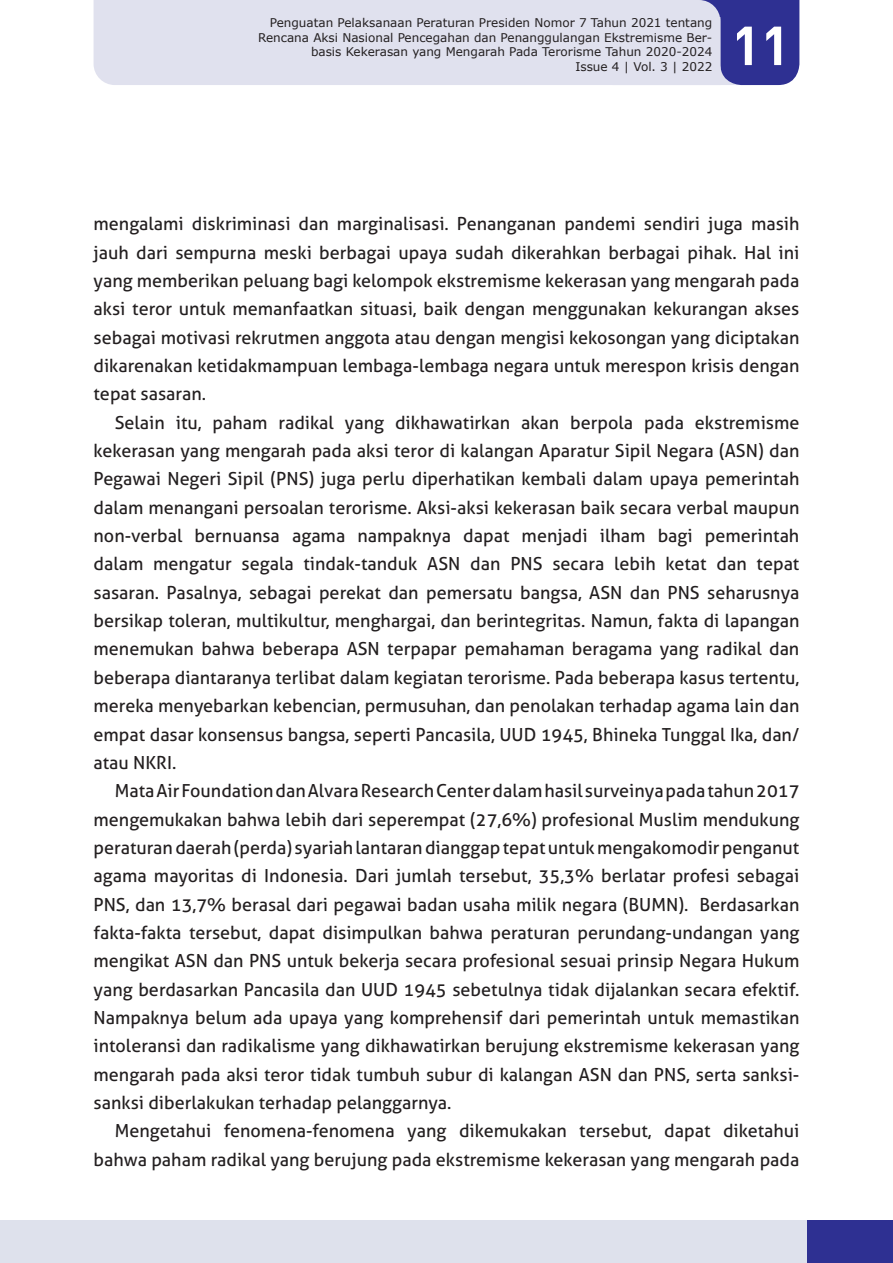
<style>
.page{position:relative;width:893px;height:1263px;background:#fff}
.page>*{position:absolute;margin:0;border:0;box-sizing:border-box;transform-origin:0 0}
.t1{font:700 54px "DINOT";color:#fff}
.ISI{font:18px/28.3px "Aller";color:#231f20;text-align:justify}
.t2{font:12px/14.4px "Verdana";color:#231f20;text-align:right}
</style>
<div class="page">
<div style="left:720px;top:0;width:79px;height:85px;background:#2e3092"></div>
<div style="left:613px;top:0;width:137px;height:17px;background:#2e3092"></div>
<div style="left:94px;top:0;width:626px;height:85px;background:#e0e1ee"></div>
<div style="left:0;top:1220px;width:893px;height:43px;background:#dee1ec"></div>
<div style="left:808px;top:1220px;width:85px;height:43px;background:#2e3092"></div>
<p class="t2" style="left:258px;top:16px;width:456px">Penguatan Pelaksanaan Peraturan Presiden Nomor 7 Tahun 2021 tentang Rencana Aksi Nasional Pencegahan dan Penanggulangan Ekstremisme Ber&shy;basis Kekerasan yang Mengarah Pada Terorisme Tahun 2020-2024<br>Issue 4 | Vol. 3 | 2022</p>
<h1 class="t1" style="left:731px;top:9px;width:69px">1111</h1>
<p class="ISI" style="left:94px;top:210px;width:707px">mengalami diskriminasi dan marginalisasi. Penanganan pandemi sendiri juga masih jauh dari sempurna meski berbagai upaya sudah dikerahkan berbagai pihak. Hal ini yang memberikan peluang bagi kelompok ekstremisme kekerasan yang mengarah pada aksi teror untuk memanfaatkan situasi, baik dengan menggunakan kekurangan akses sebagai motivasi rekrutmen anggota atau dengan mengisi kekosongan yang diciptakan dikarenakan ketidakmampuan lembaga-lembaga negara untuk merespon krisis dengan tepat sasaran.</p>
<p class="ISI" style="left:94px;top:408px;width:707px;text-indent:21px">Selain itu, paham radikal yang dikhawatirkan akan berpola pada ekstremisme kekerasan yang mengarah pada aksi teror di kalangan Aparatur Sipil Negara (ASN) dan Pegawai Negeri Sipil (PNS) juga perlu diperhatikan kembali dalam upaya pemerintah dalam menangani persoalan terorisme. Aksi-aksi kekerasan baik secara verbal maupun non-verbal bernuansa agama nampaknya dapat menjadi ilham bagi pemerintah dalam mengatur segala tindak-tanduk ASN dan PNS secara lebih ketat dan tepat sasaran. Pasalnya, sebagai perekat dan pemersatu bangsa, ASN dan PNS seharusnya bersikap toleran, multikultur, menghargai, dan berintegritas. Namun, fakta di lapangan menemukan bahwa beberapa ASN terpapar pemahaman beragama yang radikal dan beberapa diantaranya terlibat dalam kegiatan terorisme. Pada beberapa kasus tertentu, mereka menyebarkan kebencian, permusuhan, dan penolakan terhadap agama lain dan empat dasar konsensus bangsa, seperti Pancasila, UUD 1945, Bhineka Tunggal Ika, dan/ atau NKRI.</p>
<p class="ISI" style="left:94px;top:777px;width:707px;text-indent:21px">Mata Air Foundation dan Alvara Research Center dalam hasil surveinya pada tahun 2017 mengemukakan bahwa lebih dari seperempat (27,6%) profesional Muslim mendukung peraturan daerah (perda) syariah lantaran dianggap tepat untuk mengakomodir penganut agama mayoritas di Indonesia. Dari jumlah tersebut, 35,3% berlatar profesi sebagai PNS, dan 13,7% berasal dari pegawai badan usaha milik negara (BUMN). Berdasarkan fakta-fakta tersebut, dapat disimpulkan bahwa peraturan perundang-undangan yang mengikat ASN dan PNS untuk bekerja secara profesional sesuai prinsip Negara Hukum yang berdasarkan Pancasila dan UUD 1945 sebetulnya tidak dijalankan secara efektif.<br>Nampaknya belum ada upaya yang komprehensif dari pemerintah untuk memastikan intoleransi dan radikalisme yang dikhawatirkan berujung ekstremisme kekerasan yang mengarah pada aksi teror tidak tumbuh subur di kalangan ASN dan PNS, serta sanksi&shy;sanksi diberlakukan terhadap pelanggarnya.</p>
<p class="ISI" style="left:94px;top:1117px;width:707px;text-align:right">Mengetahui fenomena-fenomena yang dikemukakan tersebut, dapat diketahui bahwa paham radikal yang berujung pada ekstremisme kekerasan yang mengarah pada</p>
</div>
